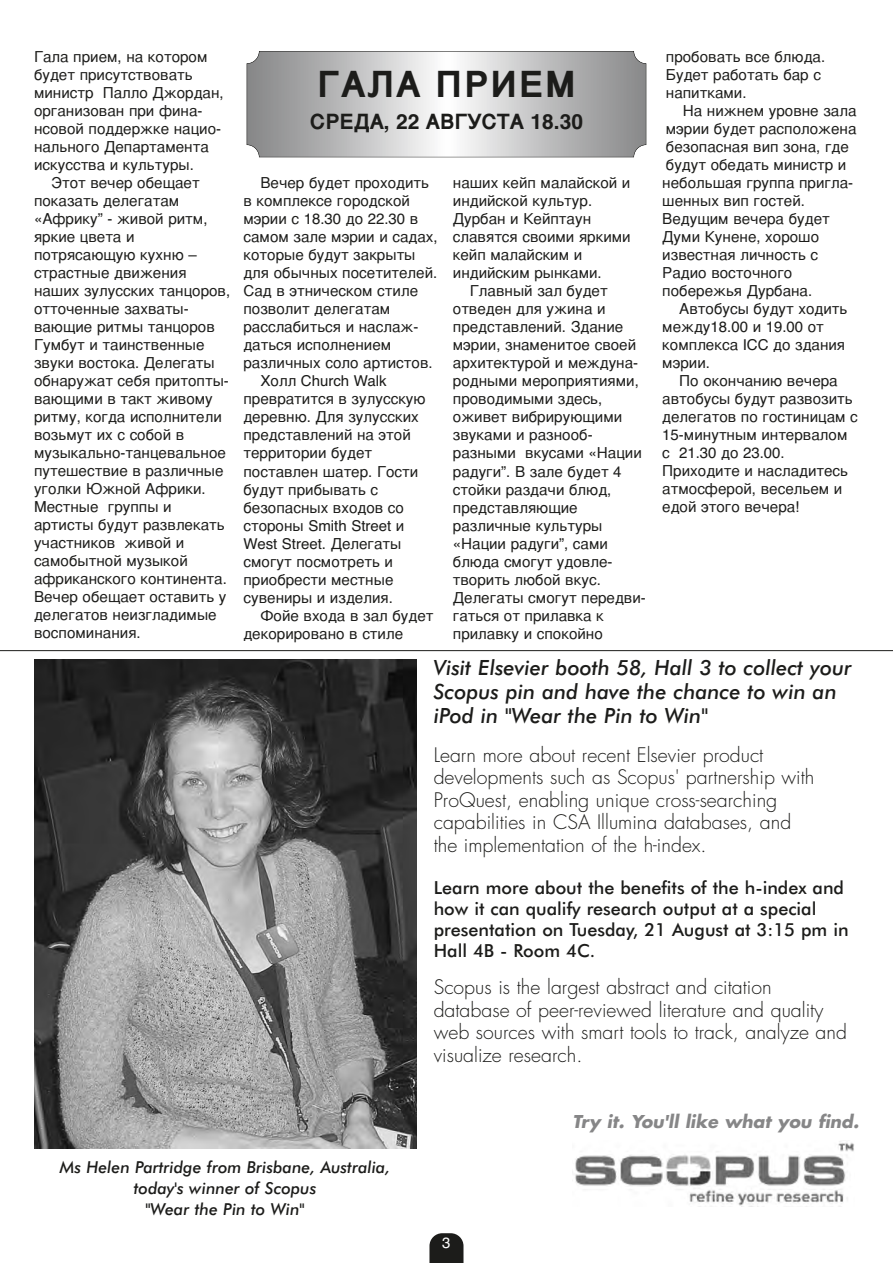
<style>
.page{position:relative;width:893px;height:1263px;background:#fff}
.page>*{position:absolute;margin:0;border:0;box-sizing:border-box;transform-origin:0 0}
.t1{font:700 36px "Helvetica";letter-spacing:.055em;color:#1c1c1a}
.t2{font:italic 500 21px/24px "Futura BT";color:#1c1c1a}
.t3{font:700 21px "Helvetica";color:#1c1c1a}
.t4{font:300 19.5px/22.5px "Futura";color:#1c1c1a}
.t5{font:500 18px/21px "Futura BT";color:#1c1c1a}
.t6{font:italic 700 17.25px "Futura";color:#868687}
.t7{font:italic 500 16.5px/21px "Futura BT";color:#1c1c1a;text-align:center}
.t8{font:15px/18px "Helvetica";color:#1c1c1a}
.t9{font:15px "Helvetica";color:#fff}
</style>
<div class="page">
<svg style="left:429px;top:1233px;width:34px;height:29px"></svg>
<hr style="left:0;top:650px;width:893px;height:1px;background:#1c1c1a">
<img style="left:34px;top:659px;width:383px;height:489px">
<img style="left:575px;top:1141px;width:279px;height:65px">
<svg style="left:247px;top:51px;width:399px;height:106px;background:#c0c0c1"></svg>
<div style="left:247px;top:51px;width:399px;height:106px;border:1px solid #1c1c1a;border-radius:12px"></div>
<p class="t8" style="left:34px;top:49px;width:175px">Гала прием, на котором</p>
<p class="t8" style="left:34px;top:67px;width:160px">будет присутствовать</p>
<p class="t8" style="left:34px;top:85px;width:191px">министр Палло Джордан,</p>
<p class="t8" style="left:34px;top:103px;width:170px">организован при фина-</p>
<p class="t8" style="left:34px;top:121px;width:189px">нсовой поддержке нацио-</p>
<p class="t8" style="left:34px;top:139px;width:176px">нального Департамента</p>
<p class="t8" style="left:34px;top:157px;width:161px">искусства и культуры.</p>
<p class="t8" style="left:51px;top:175px;width:150px">Этот вечер обещает</p>
<p class="t8" style="left:34px;top:193px;width:147px">показать делегатам</p>
<p class="t8" style="left:34px;top:211px;width:175px">«Африку” - живой ритм,</p>
<p class="t8" style="left:34px;top:229px;width:102px">яркие цвета и</p>
<p class="t8" style="left:34px;top:247px;width:164px">потрясающую кухню –</p>
<p class="t8" style="left:34px;top:265px;width:154px">страстные движения</p>
<p class="t8" style="left:34px;top:283px;width:198px">наших зулусских танцоров,</p>
<p class="t8" style="left:34px;top:301px;width:156px">отточенные захваты-</p>
<p class="t8" style="left:34px;top:319px;width:182px">вающие ритмы танцоров</p>
<p class="t8" style="left:34px;top:337px;width:172px">Гумбут и таинственные</p>
<p class="t8" style="left:34px;top:355px;width:182px">звуки востока. Делегаты</p>
<p class="t8" style="left:34px;top:373px;width:196px">обнаружат себя притопты-</p>
<p class="t8" style="left:34px;top:391px;width:180px">вающими в такт живому</p>
<p class="t8" style="left:34px;top:409px;width:189px">ритму, когда исполнители</p>
<p class="t8" style="left:34px;top:427px;width:152px">возьмут их с собой в</p>
<p class="t8" style="left:34px;top:445px;width:193px">музыкально-танцевальное</p>
<p class="t8" style="left:34px;top:463px;width:191px">путешествие в различные</p>
<p class="t8" style="left:34px;top:481px;width:173px">уголки Южной Африки.</p>
<p class="t8" style="left:34px;top:499px;width:139px">Местные группы и</p>
<p class="t8" style="left:34px;top:517px;width:192px">артисты будут развлекать</p>
<p class="t8" style="left:34px;top:535px;width:152px">участников живой и</p>
<p class="t8" style="left:34px;top:553px;width:155px">самобытной музыкой</p>
<p class="t8" style="left:34px;top:571px;width:194px">африканского континента.</p>
<p class="t8" style="left:34px;top:589px;width:194px">Вечер обещает оставить у</p>
<p class="t8" style="left:34px;top:607px;width:184px">делегатов неизгладимые</p>
<p class="t8" style="left:34px;top:625px;width:108px">воспоминания.</p>
<h1 class="t1" style="left:317px;top:71px;width:260px">ГАЛА ПРИЕМ</h1>
<h2 class="t3" style="left:310px;top:114px;width:275px">СРЕДА, 22 АВГУСТА 18.30</h2>
<p class="t8" style="left:260px;top:175px;width:170px">Вечер будет проходить</p>
<p class="t8" style="left:243px;top:193px;width:168px">в комплексе городской</p>
<p class="t8" style="left:243px;top:211px;width:176px">мэрии с 18.30 до 22.30 в</p>
<p class="t8" style="left:243px;top:229px;width:196px">самом зале мэрии и садах,</p>
<p class="t8" style="left:243px;top:247px;width:174px">которые будут закрыты</p>
<p class="t8" style="left:243px;top:265px;width:195px">для обычных посетителей.</p>
<p class="t8" style="left:243px;top:283px;width:176px">Сад в этническом стиле</p>
<p class="t8" style="left:243px;top:301px;width:148px">позволит делегатам</p>
<p class="t8" style="left:243px;top:319px;width:176px">расслабиться и наслаж-</p>
<p class="t8" style="left:243px;top:337px;width:149px">даться исполнением</p>
<p class="t8" style="left:243px;top:355px;width:191px">различных соло артистов.</p>
<p class="t8" style="left:260px;top:373px;width:128px">Холл Church Walk</p>
<p class="t8" style="left:243px;top:392px;width:184px">превратится в зулусскую</p>
<p class="t8" style="left:243px;top:410px;width:177px">деревню. Для зулусских</p>
<p class="t8" style="left:243px;top:428px;width:169px">представлений на этой</p>
<p class="t8" style="left:243px;top:446px;width:130px">территории будет</p>
<p class="t8" style="left:243px;top:464px;width:176px">поставлен шатер. Гости</p>
<p class="t8" style="left:243px;top:482px;width:136px">будут прибывать с</p>
<p class="t8" style="left:243px;top:500px;width:162px">безопасных входов со</p>
<p class="t8" style="left:243px;top:518px;width:162px">стороны Smith Street и</p>
<p class="t8" style="left:243px;top:536px;width:160px">West Street. Делегаты</p>
<p class="t8" style="left:243px;top:554px;width:151px">смогут посмотреть и</p>
<p class="t8" style="left:243px;top:572px;width:152px">приобрести местные</p>
<p class="t8" style="left:243px;top:590px;width:151px">сувениры и изделия.</p>
<p class="t8" style="left:260px;top:608px;width:174px">Фойе входа в зал будет</p>
<p class="t8" style="left:243px;top:626px;width:161px">декорировано в стиле</p>
<p class="t8" style="left:453px;top:175px;width:179px">наших кейп малайской и</p>
<p class="t8" style="left:453px;top:193px;width:141px">индийской культур.</p>
<p class="t8" style="left:453px;top:211px;width:140px">Дурбан и Кейптаун</p>
<p class="t8" style="left:453px;top:229px;width:179px">славятся своими яркими</p>
<p class="t8" style="left:453px;top:247px;width:131px">кейп малайским и</p>
<p class="t8" style="left:453px;top:265px;width:150px">индийским рынками.</p>
<p class="t8" style="left:470px;top:283px;width:139px">Главный зал будет</p>
<p class="t8" style="left:453px;top:301px;width:154px">отведен для ужина и</p>
<p class="t8" style="left:453px;top:319px;width:172px">представлений. Здание</p>
<p class="t8" style="left:453px;top:337px;width:185px">мэрии, знаменитое своей</p>
<p class="t8" style="left:453px;top:355px;width:187px">архитектурой и междуна-</p>
<p class="t8" style="left:453px;top:373px;width:188px">родными мероприятиями,</p>
<p class="t8" style="left:453px;top:392px;width:151px">проводимыми здесь,</p>
<p class="t8" style="left:453px;top:410px;width:171px">оживет вибрирующими</p>
<p class="t8" style="left:453px;top:428px;width:141px">звуками и разнооб-</p>
<p class="t8" style="left:453px;top:446px;width:190px">разными вкусами «Нации</p>
<p class="t8" style="left:453px;top:464px;width:170px">радуги”. В зале будет 4</p>
<p class="t8" style="left:453px;top:482px;width:160px">стойки раздачи блюд,</p>
<p class="t8" style="left:453px;top:500px;width:126px">представляющие</p>
<p class="t8" style="left:453px;top:518px;width:151px">различные культуры</p>
<p class="t8" style="left:453px;top:536px;width:157px">«Нации радуги”, сами</p>
<p class="t8" style="left:453px;top:554px;width:161px">блюда смогут удовле-</p>
<p class="t8" style="left:453px;top:572px;width:149px">творить любой вкус.</p>
<p class="t8" style="left:453px;top:590px;width:195px">Делегаты смогут передви-</p>
<p class="t8" style="left:453px;top:608px;width:153px">гаться от прилавка к</p>
<p class="t8" style="left:453px;top:626px;width:152px">прилавку и спокойно</p>
<p class="t8" style="left:666px;top:49px;width:161px">пробовать все блюда.<br>Будет работать бар с напитками.</p>
<p class="t8" style="left:662px;top:103px;width:196px;text-indent:21px">На нижнем уровне зала мэрии будет расположена безопасная вип зона, где будут обедать министр и небольшая группа пригла&shy;шенных вип гостей.<br>Ведущим вечера будет<br>Думи Кунене, хорошо известная личность с<br>Радио восточного побережья Дурбана.</p>
<p class="t8" style="left:662px;top:301px;width:187px;text-indent:17px">Автобусы будут ходить между18.00 и 19.00 от комплекса ICC до здания мэрии.</p>
<p class="t8" style="left:662px;top:373px;width:197px;text-indent:17px">По окончанию вечера автобусы будут развозить делегатов по гостиницам с<br>15-минутным интервалом с 21.30 до 23.00.<br>Приходите и насладитесь атмосферой, весельем и едой этого вечера!</p>
<h2 class="t2" style="left:434px;top:657px;width:419px">Visit Elsevier booth 58, Hall 3 to collect your<br>Scopus pin and have the chance to win an iPod in ''Wear the Pin to Win''</h2>
<h3 class="t4" style="left:434px;top:745px;width:382px">Learn more about recent Elsevier product developments such as Scopus' partnership with ProQuest, enabling unique cross-searching capabilities in CSA Illumina databases, and the implementation of the h-index.</h3>
<p class="t5" style="left:434px;top:878px;width:416px">Learn more about the benefits of the h-index and how it can qualify research output at a special presentation on Tuesday, 21 August at 3:15 pm in Hall 4B - Room 4C.</p>
<h3 class="t4" style="left:434px;top:977px;width:415px">Scopus is the largest abstract and citation database of peer-reviewed literature and quality web sources with smart tools to track, analyze and visualize research.</h3>
<p class="t6" style="left:572px;top:1114px;width:291px">Try it. You'll like what you find.</p>
<p class="t7" style="left:60px;top:1158px;width:332px">Ms Helen Partridge from Brisbane, Australia, today's winner of Scopus<br>"Wear the Pin to Win"</p>
<p class="t9" style="left:442px;top:1237px;width:10px">3</p>
</div>
